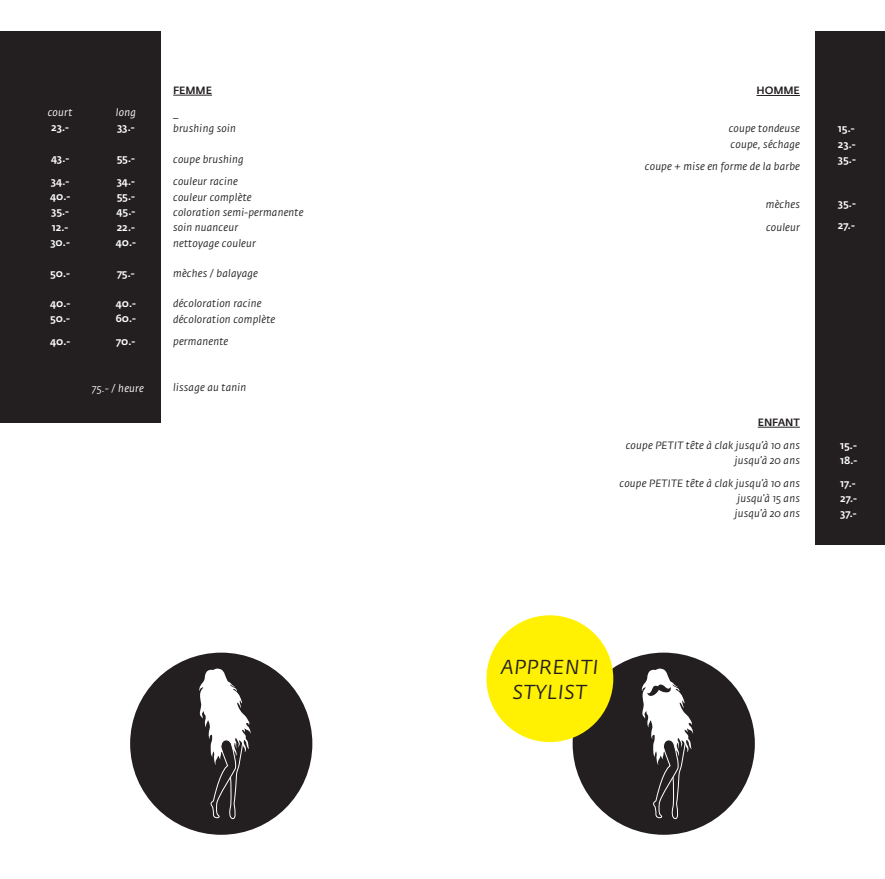
<style>
.page{position:relative;width:885px;height:879px;background:#fff}
.page>*{position:absolute;margin:0;border:0;box-sizing:border-box;transform-origin:0 0}
.t1{font:italic 20px/24px "Fedra Sans Pro";letter-spacing:.05em;color:#231f20;text-align:center}
.t2{font:italic 10.5px/15.3px "Fedra Sans Pro";letter-spacing:.02em;color:#231f20}
.t3{font:500 10.5px/15.3px "Fedra Sans Pro";letter-spacing:-.02em;color:#fff}
.t4{font:italic 10.5px "Fedra Sans Pro";letter-spacing:.02em;color:#fff}
.t5{font:500 10.5px "Fedra Sans Pro";letter-spacing:-.01em;color:#231f20}
</style>
<div class="page">
<div style="left:572px;top:652px;width:182px;height:183px;background:#231f20;border-radius:50%"></div>
<svg style="left:641px;top:668px;width:52px;height:167px"></svg>
<div style="left:0;top:31px;width:161px;height:391px;background:#231f20"></div>
<div style="left:814px;top:31px;width:70px;height:513px;background:#231f20"></div>
<hr style="left:757px;top:427px;width:42px;height:1px;background:#231f20">
<div style="left:130px;top:652px;width:182px;height:183px;background:#231f20;border-radius:50%"></div>
<svg style="left:199px;top:668px;width:52px;height:167px"></svg>
<div style="left:486px;top:615px;width:127px;height:127px;background:#fff101;border-radius:50%"></div>
<hr style="left:173px;top:95px;width:39px;height:1px;background:#231f20">
<hr style="left:756px;top:95px;width:43px;height:1px;background:#231f20">
<p class="t4" style="left:48px;top:106px;width:26px">court</p>
<p class="t3" style="left:51px;top:120px;width:19px">23.-</p>
<p class="t3" style="left:51px;top:147px;width:20px;line-height:22.7px">43.-<br>34.-</p>
<p class="t3" style="left:50px;top:189px;width:22px">40.-<br>35.-<br>12.-<br>30.-</p>
<p class="t3" style="left:50px;top:265px;width:21px">50.-</p>
<p class="t3" style="left:50px;top:295px;width:22px">40.-<br>50.-</p>
<p class="t3" style="left:50px;top:333px;width:22px">40.-</p>
<p class="t4" style="left:116px;top:106px;width:22px">long</p>
<p class="t3" style="left:117px;top:120px;width:19px">33.-</p>
<p class="t3" style="left:117px;top:147px;width:20px;line-height:22.7px">55.-<br>34.-</p>
<p class="t3" style="left:116px;top:189px;width:22px;text-align:justify">55.- 45.- 22.- 40.-</p>
<p class="t3" style="left:117px;top:265px;width:19px">75.-</p>
<p class="t3" style="left:116px;top:295px;width:22px">40.-<br>60.-</p>
<p class="t3" style="left:116px;top:333px;width:21px">70.-</p>
<p class="t4" style="left:92px;top:381px;width:53px">75.- / heure</p>
<p class="t5" style="left:173px;top:84px;width:40px">FEMME</p>
<p class="t2" style="left:173px;top:105px;width:64px">_<br>brushing soin</p>
<p class="t2" style="left:173px;top:148px;width:72px;line-height:22.7px">coupe brushing couleur racine</p>
<p class="t2" style="left:173px;top:189px;width:132px">couleur complète<br>coloration semi-permanente soin nuanceur<br>nettoyage couleur</p>
<p class="t2" style="left:173px;top:265px;width:86px">mèches / balayage</p>
<p class="t2" style="left:173px;top:296px;width:104px">décoloration racine décoloration complète</p>
<p class="t2" style="left:173px;top:334px;width:57px">permanente</p>
<p class="t2" style="left:173px;top:380px;width:75px">lissage au tanin</p>
<p class="t5" style="left:756px;top:84px;width:45px">HOMME</p>
<p class="t2" style="left:728px;top:121px;width:73px">coupe tondeuse coupe, séchage</p>
<p class="t2" style="left:645px;top:159px;width:156px">coupe + mise en forme de la barbe</p>
<p class="t2" style="left:765px;top:193px;width:36px;line-height:22.7px">mèches couleur</p>
<p class="t3" style="left:837px;top:121px;width:19px">15.-<br>23.-<br>35.-</p>
<p class="t3" style="left:837px;top:192px;width:19px;line-height:22.7px">35.-<br>27.-</p>
<p class="t5" style="left:757px;top:416px;width:44px">ENFANT</p>
<p class="t2" style="left:625px;top:437px;width:176px;text-align:right">coupe PETIT tête à clak jusqu’à 10 ans jusqu’à 20 ans</p>
<p class="t2" style="left:734px;top:475px;width:67px;text-align:justify;text-indent:-115px">coupe PETITE tête à clak jusqu’à 10 ans jusqu’à 15 ans jusqu’à 20 ans</p>
<p class="t3" style="left:840px;top:437px;width:19px">15.-<br>18.-</p>
<p class="t3" style="left:840px;top:475px;width:18px">17.-<br>27.-<br>37.-</p>
<h1 class="t1" style="left:501px;top:655px;width:99px">APPRENTI<br>STYLIST</h1>
</div>
